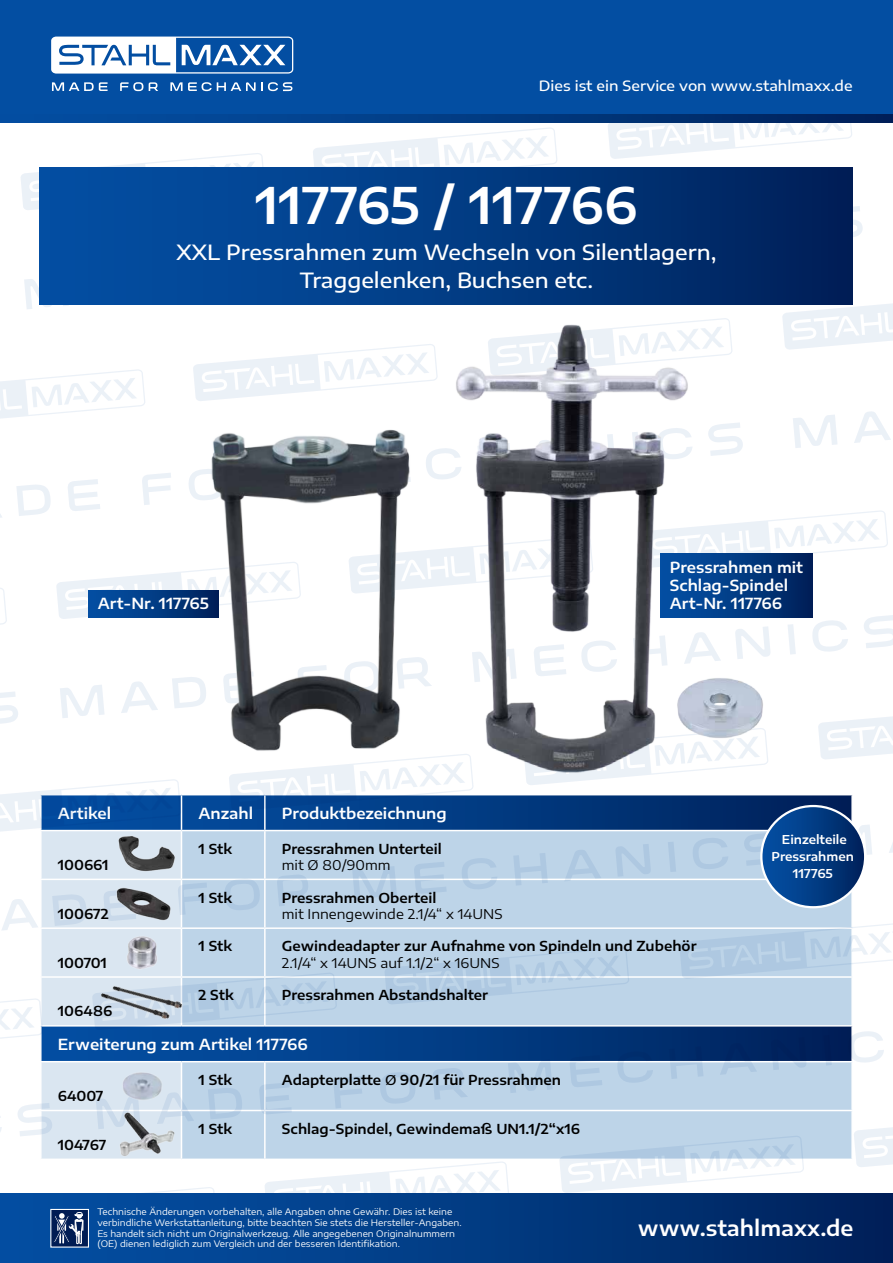
<style>
.page{position:relative;width:893px;height:1263px;background:#fff}
.page>*{position:absolute;margin:0;border:0;box-sizing:border-box;transform-origin:0 0}
.t1{font:600 49.5px "Encode Sans Expanded";color:#fff}
.t2{font:500 21px "Encode Sans Expanded";color:#fff}
.t3{font:600 21px "Encode Sans Expanded";color:#fff}
.t4{font:600 15px/18px "Encode Sans Expanded";color:#fff}
.t5{font:500 14.25px "Encode Sans Expanded";color:#fff}
.t6{font:600 13.5px "Encode Sans Expanded";color:#000}
.t7{font:13.5px "Encode Sans Expanded";color:#000}
.t8{font:600 12px/17.1px "Encode Sans Expanded";color:#fff;text-align:center}
.t9{font:9px/10.8px "Encode Sans Expanded";color:#fff}
.s1{font-weight:500}
</style>
<div class="page">
<svg style="left:21px;top:153px;width:244px;height:57px"></svg>
<svg style="left:313px;top:127px;width:245px;height:41px"></svg>
<svg style="left:607px;top:122px;width:245px;height:37px"></svg>
<svg style="left:853px;top:206px;width:10px;height:31px"></svg>
<svg style="left:24px;top:276px;width:45px;height:33px"></svg>
<svg style="left:0;top:369px;width:145px;height:50px"></svg>
<svg style="left:193px;top:345px;width:223px;height:56px"></svg>
<svg style="left:701px;top:318px;width:31px;height:39px"></svg>
<svg style="left:16px;top:485px;width:35px;height:31px"></svg>
<svg style="left:68px;top:479px;width:32px;height:32px"></svg>
<svg style="left:142px;top:473px;width:29px;height:32px"></svg>
<svg style="left:708px;top:423px;width:35px;height:33px"></svg>
<svg style="left:782px;top:303px;width:111px;height:47px"></svg>
<svg style="left:56px;top:572px;width:117px;height:47px"></svg>
<svg style="left:701px;top:510px;width:187px;height:58px"></svg>
<svg style="left:121px;top:681px;width:37px;height:32px"></svg>
<svg style="left:701px;top:632px;width:14px;height:18px"></svg>
<svg style="left:735px;top:626px;width:35px;height:24px"></svg>
<svg style="left:788px;top:624px;width:7px;height:26px"></svg>
<svg style="left:812px;top:620px;width:36px;height:32px"></svg>
<svg style="left:864px;top:615px;width:29px;height:33px"></svg>
<svg style="left:60px;top:685px;width:44px;height:33px"></svg>
<svg style="left:0;top:588px;width:7px;height:37px"></svg>
<svg style="left:0;top:779px;width:180px;height:53px"></svg>
<svg style="left:229px;top:776px;width:187px;height:18px"></svg>
<svg style="left:701px;top:763px;width:66px;height:7px"></svg>
<svg style="left:2px;top:899px;width:36px;height:31px"></svg>
<svg style="left:818px;top:716px;width:75px;height:43px"></svg>
<svg style="left:853px;top:923px;width:40px;height:41px"></svg>
<svg style="left:853px;top:1031px;width:31px;height:32px"></svg>
<svg style="left:0;top:998px;width:40px;height:41px"></svg>
<svg style="left:854px;top:411px;width:37px;height:32px"></svg>
<svg style="left:793px;top:415px;width:44px;height:33px"></svg>
<svg style="left:889px;top:843px;width:4px;height:10px"></svg>
<svg style="left:18px;top:1104px;width:22px;height:32px"></svg>
<svg style="left:265px;top:1162px;width:244px;height:31px"></svg>
<svg style="left:559px;top:1160px;width:245px;height:33px"></svg>
<svg style="left:854px;top:1127px;width:39px;height:40px"></svg>
<svg style="left:0;top:692px;width:18px;height:32px"></svg>
<div style="left:0;top:1193px;width:893px;height:70px;background:linear-gradient(to right,#0754a8,#00225c)"></div>
<div style="left:51px;top:1209px;width:37px;height:38px;background:#001c54"></div>
<svg style="left:0;top:1187px;width:217px;height:57px"></svg>
<div style="left:0;top:0;width:893px;height:122px;background:#034ea2"></div>
<svg style="left:120px;top:82px;width:23px;height:9px"></svg>
<svg style="left:149px;top:82px;width:9px;height:9px"></svg>
<svg style="left:170px;top:82px;width:122px;height:9px"></svg>
<svg style="left:52px;top:82px;width:56px;height:9px"></svg>
<svg style="left:51px;top:37px;width:242px;height:37px"></svg>
<svg style="left:195px;top:115px;width:698px;height:7px;background:#01357a"></svg>
<img style="left:173px;top:429px;width:243px;height:347px">
<svg style="left:42px;top:795px;width:809px;height:35px;background:#054088"></svg>
<svg style="left:42px;top:831px;width:139px;height:327px;background:#b9cee4"></svg>
<svg style="left:181px;top:831px;width:670px;height:327px;background:#a6c1db"></svg>
<hr style="left:40px;top:830px;width:141px;height:1px;background:#fff">
<hr style="left:40px;top:879px;width:141px;height:1px;background:#fff">
<hr style="left:181px;top:879px;width:84px;height:1px;background:#fff">
<hr style="left:265px;top:879px;width:588px;height:1px;background:#fff">
<hr style="left:40px;top:927px;width:141px;height:2px;background:#fff">
<hr style="left:181px;top:927px;width:84px;height:2px;background:#fff">
<hr style="left:265px;top:927px;width:588px;height:2px;background:#fff">
<hr style="left:40px;top:976px;width:141px;height:2px;background:#fff">
<hr style="left:181px;top:976px;width:84px;height:2px;background:#fff">
<hr style="left:265px;top:976px;width:588px;height:2px;background:#fff">
<hr style="left:40px;top:1061px;width:141px;height:1px;background:#fff">
<hr style="left:181px;top:1061px;width:84px;height:1px;background:#fff">
<hr style="left:265px;top:1061px;width:588px;height:1px;background:#fff">
<hr style="left:40px;top:1110px;width:141px;height:1px;background:#fff">
<hr style="left:181px;top:1110px;width:84px;height:1px;background:#fff">
<hr style="left:265px;top:1110px;width:588px;height:1px;background:#fff">
<hr style="left:40px;top:794px;width:141px;height:1px;background:#fff">
<hr style="left:40px;top:795px;width:2px;height:35px;background:#fff">
<hr style="left:181px;top:795px;width:1px;height:35px;background:#fff">
<hr style="left:264px;top:795px;width:2px;height:35px;background:#fff">
<hr style="left:40px;top:831px;width:2px;height:48px;background:#fff">
<hr style="left:181px;top:831px;width:1px;height:48px;background:#fff">
<hr style="left:264px;top:831px;width:2px;height:48px;background:#fff">
<hr style="left:181px;top:880px;width:1px;height:47px;background:#fff">
<hr style="left:264px;top:880px;width:2px;height:47px;background:#fff">
<hr style="left:181px;top:929px;width:1px;height:47px;background:#fff">
<hr style="left:264px;top:929px;width:2px;height:47px;background:#fff">
<hr style="left:264px;top:978px;width:2px;height:47px;background:#fff">
<hr style="left:40px;top:1025px;width:141px;height:1px;background:#fff">
<hr style="left:181px;top:1025px;width:84px;height:1px;background:#fff">
<hr style="left:265px;top:1025px;width:588px;height:1px;background:#fff">
<hr style="left:181px;top:1062px;width:1px;height:48px;background:#fff">
<hr style="left:264px;top:1062px;width:2px;height:48px;background:#fff">
<hr style="left:264px;top:1111px;width:2px;height:47px;background:#fff">
<div style="left:40px;top:168px;width:813px;height:137px;background:linear-gradient(to right,#0453a9,#00225b)"></div>
<img style="left:416px;top:320px;width:285px;height:484px">
<img style="left:109px;top:1066px;width:72px;height:42px">
<div style="left:88px;top:590px;width:131px;height:28px;background:linear-gradient(to right,#0453a9,#00225c)"></div>
<div style="left:660px;top:554px;width:152px;height:64px;background:linear-gradient(to right,#0453a9,#00235c)"></div>
<img style="left:112px;top:832px;width:68px;height:44px">
<img style="left:109px;top:880px;width:71px;height:44px">
<img style="left:108px;top:930px;width:65px;height:25px">
<img style="left:107px;top:955px;width:80px;height:79px">
<img style="left:95px;top:964px;width:79px;height:79px">
<img style="left:107px;top:1109px;width:79px;height:50px">
<svg style="left:744px;top:806px;width:128px;height:101px;background:#436da1"></svg>
<div style="left:760px;top:805px;width:106px;height:103px;border:2px solid #fff;border-radius:50%"></div>
<img style="left:659px;top:650px;width:137px;height:113px">
<h3 class="t5" style="left:539px;top:76px;width:315px">Dies ist ein Service von www.stahlmaxx.de</h3>
<p class="t1" style="left:255px;top:169px;width:384px">117765 / 117766</p>
<p class="t2" style="left:177px;top:237px;width:541px">XXL Pressrahmen zum Wechseln von Silentlagern,</p>
<p class="t2" style="left:300px;top:265px;width:295px">Traggelenken, Buchsen etc.</p>
<p class="t4" style="left:98px;top:593px;width:113px">Art-Nr. 117765</p>
<h3 class="t4" style="left:58px;top:803px;width:55px">Artikel</h3>
<h3 class="t4" style="left:198px;top:803px;width:56px">Anzahl</h3>
<h3 class="t4" style="left:282px;top:803px;width:166px">Produktbezeichnung</h3>
<h3 class="t6" style="left:58px;top:855px;width:52px">100661</h3>
<h3 class="t6" style="left:198px;top:839px;width:35px">1 Stk</h3>
<h3 class="t6" style="left:282px;top:839px;width:161px">Pressrahmen Unterteil</h3>
<h3 class="t7" style="left:282px;top:855px;width:110px">mit Ø 80/90mm</h3>
<h3 class="t6" style="left:58px;top:904px;width:53px">100672</h3>
<h3 class="t6" style="left:198px;top:888px;width:35px">1 Stk</h3>
<h3 class="t6" style="left:282px;top:888px;width:156px">Pressrahmen Oberteil</h3>
<h3 class="t7" style="left:282px;top:904px;width:222px">mit Innengewinde 2.1/4“ x 14UNS</h3>
<p class="t4" style="left:670px;top:557px;width:135px">Pressrahmen mit<br>Schlag-Spindel</p>
<p class="t4" style="left:670px;top:593px;width:114px">Art-Nr. 117766</p>
<p class="t8" style="left:771px;top:830px;width:84px">Einzelteile<br>Pressrahmen</p>
<p class="t8" style="left:793px;top:864px;width:41px">117765</p>
<h3 class="t6" style="left:58px;top:953px;width:51px">100701</h3>
<h3 class="t6" style="left:198px;top:936px;width:35px">1 Stk</h3>
<h3 class="t6" style="left:282px;top:936px;width:416px">Gewindeadapter zur Aufnahme von Spindeln und Zubehör</h3>
<h3 class="t7" style="left:282px;top:953px;width:219px">2.1/4“ x 14UNS auf 1.1/2“ x 16UNS</h3>
<h3 class="t6" style="left:198px;top:985px;width:37px">2 Stk</h3>
<h3 class="t6" style="left:282px;top:985px;width:208px">Pressrahmen Abstandshalter</h3>
<h3 class="t4" style="left:58px;top:1034px;width:251px">Erweiterung zum Artikel 117766</h3>
<h3 class="t6" style="left:58px;top:1086px;width:47px">64007</h3>
<h3 class="t6" style="left:58px;top:1001px;width:56px">106486</h3>
<h3 class="t6" style="left:198px;top:1070px;width:35px">1 Stk</h3>
<h3 class="t6" style="left:282px;top:1070px;width:281px">Adapterplatte <span class="s1">Ø</span> 90/21 für Pressrahmen</h3>
<h3 class="t6" style="left:58px;top:1135px;width:50px">104767</h3>
<h3 class="t6" style="left:198px;top:1119px;width:35px">1 Stk</h3>
<h3 class="t6" style="left:282px;top:1119px;width:300px">Schlag-Spindel, Gewindemaß UN1.1/2“x16</h3>
<p class="t9" style="left:97px;top:1206px;width:366px">Technische Änderungen vorbehalten, alle Angaben ohne Gewähr. Dies ist keine verbindliche Werkstattanleitung, bitte beachten Sie stets die Hersteller-Angaben.<br>Es handelt sich nicht um Originalwerkzeug. Alle angegebenen Originalnummern (OE) dienen lediglich zum Vergleich und der besseren Identifikation.</p>
<h2 class="t3" style="left:638px;top:1213px;width:217px">www.stahlmaxx.de</h2>
</div>
